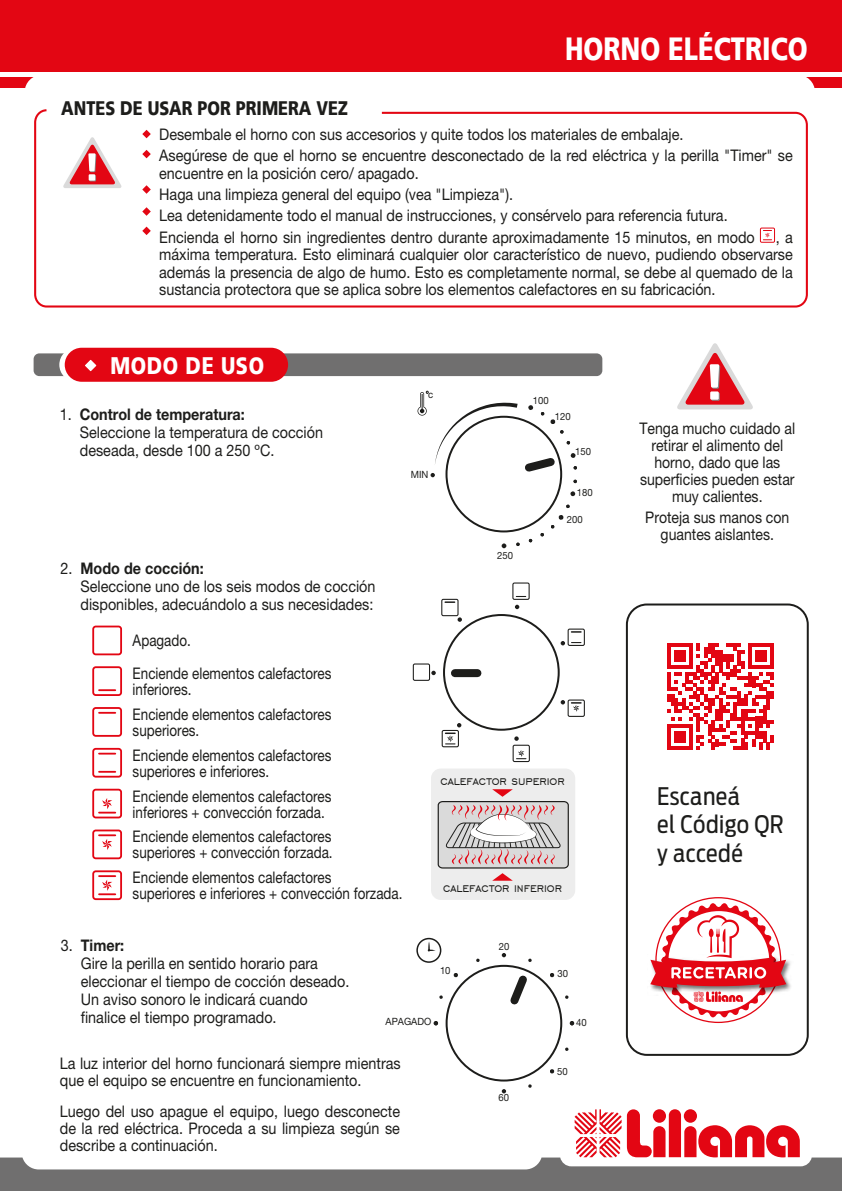
<style>
.page{position:relative;width:842px;height:1191px;background:#fff}
.page>*{position:absolute;margin:0;border:0;box-sizing:border-box;transform-origin:0 0}
.t1{font:900 32px "Frutiger 75";color:#fff;scale:.8 1}
.t2{font:24px/28.8px "Antenna Cond";letter-spacing:.02em;color:#1d1d1b}
.t3{font:900 24px "Frutiger 75";letter-spacing:.03em;color:#fff;scale:.83 1}
.t4{font:900 19.6px "Frutiger 75";color:#1d1d1b;scale:.83 1}
.t5{font:16px/18px "Helvetica Neue";color:#1d1d1b;scale:.9 1}
.t6{font:16px/16px "Helvetica Neue";color:#1d1d1b;scale:.84 1}
.t7{font:16px/17px "Helvetica Neue";color:#1d1d1b;text-align:center;scale:.88 1}
.t8{font:16px "Engravers Gothic BT";color:#1d1d1b;scale:.84 1}
.t9{font:10px "Helvetica Neue";color:#1d1d1b;scale:.95 1}
.s1{font-weight:700}
</style>
<div class="page">
<div style="left:0;top:0;width:842px;height:71px;background:#e30613"></div>
<div style="left:0;top:77px;width:842px;height:10px;background:#e30613"></div>
<div style="left:25px;top:75px;width:790px;height:44px;background:#fff;border-radius:17px"></div>
<svg style="left:0;top:1109px;width:842px;height:82px"></svg>
<svg style="left:34px;top:109px;width:774px;height:199px"></svg>
<svg style="left:142px;top:130px;width:9px;height:8px"></svg>
<svg style="left:142px;top:150px;width:9px;height:8px"></svg>
<svg style="left:142px;top:185px;width:9px;height:9px"></svg>
<svg style="left:142px;top:207px;width:9px;height:9px"></svg>
<svg style="left:142px;top:227px;width:9px;height:8px"></svg>
<svg style="left:667px;top:643px;width:107px;height:107px"></svg>
<img style="left:786px;top:959px;width:5px;height:32px">
<svg style="left:650px;top:897px;width:136px;height:126px"></svg>
<div style="left:626px;top:603px;width:183px;height:452px;border:2px solid #1d1d1b;border-radius:20px"></div>
<svg style="left:677px;top:343px;width:76px;height:66px"></svg>
<div style="left:34px;top:353px;width:568px;height:23px;background:#706f6f;border-radius:6px"></div>
<svg style="left:59px;top:348px;width:222px;height:34px"></svg>
<div style="left:65px;top:348px;width:223px;height:34px;background:#e30613;border-radius:17px"></div>
<svg style="left:570px;top:491px;width:5px;height:5px"></svg>
<svg style="left:551px;top:515px;width:13px;height:13px"></svg>
<svg style="left:540px;top:533px;width:4px;height:3px"></svg>
<svg style="left:516px;top:542px;width:4px;height:4px"></svg>
<svg style="left:566px;top:504px;width:4px;height:4px"></svg>
<svg style="left:502px;top:543px;width:4px;height:5px"></svg>
<svg style="left:417px;top:391px;width:160px;height:92px"></svg>
<svg style="left:85px;top:360px;width:11px;height:11px"></svg>
<div style="left:446px;top:964px;width:116px;height:117px;border:2px solid #1d1d1b;border-radius:50%"></div>
<svg style="left:510px;top:969px;width:23px;height:36px"></svg>
<svg style="left:550px;top:973px;width:4px;height:4px"></svg>
<svg style="left:550px;top:1069px;width:4px;height:4px"></svg>
<svg style="left:453px;top:973px;width:5px;height:4px"></svg>
<svg style="left:570px;top:1021px;width:4px;height:4px"></svg>
<svg style="left:434px;top:1021px;width:4px;height:4px"></svg>
<svg style="left:565px;top:995px;width:4px;height:4px"></svg>
<svg style="left:528px;top:958px;width:4px;height:4px"></svg>
<svg style="left:476px;top:958px;width:4px;height:4px"></svg>
<svg style="left:528px;top:1084px;width:4px;height:4px"></svg>
<svg style="left:439px;top:995px;width:4px;height:4px"></svg>
<svg style="left:565px;top:1047px;width:4px;height:4px"></svg>
<svg style="left:502px;top:953px;width:4px;height:4px"></svg>
<svg style="left:502px;top:1089px;width:4px;height:4px"></svg>
<div style="left:416px;top:937px;width:25px;height:25px;border:2px solid #1d1d1b;border-radius:50%"></div>
<svg style="left:428px;top:941px;width:8px;height:10px"></svg>
<div style="left:92px;top:625px;width:30px;height:30px;border:2px solid #e30613;border-radius:3px"></div>
<div style="left:92px;top:707px;width:30px;height:30px;border:2px solid #e30613;border-radius:3px"></div>
<svg style="left:99px;top:712px;width:16px;height:1px"></svg>
<div style="left:92px;top:870px;width:30px;height:30px;border:2px solid #e30613;border-radius:3px"></div>
<svg style="left:99px;top:875px;width:16px;height:20px"></svg>
<div style="left:92px;top:829px;width:30px;height:30px;border:2px solid #e30613;border-radius:3px"></div>
<svg style="left:99px;top:834px;width:16px;height:16px"></svg>
<div style="left:92px;top:788px;width:30px;height:30px;border:2px solid #e30613;border-radius:3px"></div>
<svg style="left:99px;top:798px;width:16px;height:15px"></svg>
<div style="left:92px;top:748px;width:30px;height:29px;border:2px solid #e30613;border-radius:3px"></div>
<svg style="left:99px;top:752px;width:16px;height:2px"></svg>
<svg style="left:99px;top:771px;width:16px;height:1px"></svg>
<div style="left:92px;top:666px;width:30px;height:30px;border:2px solid #e30613;border-radius:3px"></div>
<svg style="left:99px;top:689px;width:16px;height:2px"></svg>
<div style="left:431px;top:768px;width:144px;height:132px;background:#ededed;border-radius:10px"></div>
<div style="left:438px;top:801px;width:130px;height:67px;background:#dadada;border-radius:4px"></div>
<div style="left:438px;top:801px;width:131px;height:67px;border:1px solid #1d1d1b;border-radius:4px"></div>
<svg style="left:446px;top:805px;width:115px;height:59px"></svg>
<svg style="left:493px;top:873px;width:19px;height:7px"></svg>
<svg style="left:492px;top:789px;width:21px;height:7px"></svg>
<div style="left:443px;top:614px;width:117px;height:116px;border:2px solid #1d1d1b;border-radius:50%"></div>
<div style="left:442px;top:730px;width:17px;height:17px;border:1px solid #1d1d1b;border-radius:2px"></div>
<div style="left:568px;top:628px;width:17px;height:18px;border:1px solid #1d1d1b;border-radius:2px"></div>
<div style="left:512px;top:582px;width:18px;height:18px;border:1px solid #1d1d1b;border-radius:2px"></div>
<div style="left:441px;top:599px;width:17px;height:17px;border:1px solid #1d1d1b;border-radius:2px"></div>
<svg style="left:445px;top:601px;width:10px;height:2px"></svg>
<div style="left:413px;top:663px;width:17px;height:18px;border:1px solid #1d1d1b;border-radius:2px"></div>
<div style="left:568px;top:699px;width:17px;height:18px;border:1px solid #1d1d1b;border-radius:2px"></div>
<svg style="left:571px;top:702px;width:10px;height:10px"></svg>
<div style="left:513px;top:744px;width:17px;height:18px;border:1px solid #1d1d1b;border-radius:2px"></div>
<svg style="left:516px;top:750px;width:10px;height:9px"></svg>
<svg style="left:431px;top:670px;width:5px;height:5px"></svg>
<svg style="left:561px;top:700px;width:4px;height:4px"></svg>
<svg style="left:457px;top:617px;width:5px;height:5px"></svg>
<svg style="left:515px;top:605px;width:4px;height:4px"></svg>
<svg style="left:561px;top:641px;width:4px;height:4px"></svg>
<svg style="left:446px;top:723px;width:15px;height:21px"></svg>
<svg style="left:514px;top:736px;width:5px;height:5px"></svg>
<div style="left:455px;top:669px;width:22px;height:8px;background:#1d1d1b"></div>
<p class="t4" style="left:61px;top:96px;width:347px">ANTES DE USAR POR PRIMERA VEZ</p>
<h1 class="t1" style="left:565px;top:29px;width:305px">HORNO ELÉCTRICO</h1>
<p class="t5" style="left:159px;top:123px;width:705px;line-height:21.4px">Desembale el horno con sus accesorios y quite todos los materiales de embalaje.<br>Asegúrese de que el horno se encuentre desconectado de la red eléctrica y la perilla "Timer" se</p>
<p class="t5" style="left:159px;top:162px;width:663px;line-height:21.4px">encuentre en la posición cero/ apagado.<br>Haga una limpieza general del equipo (vea "Limpieza").<br>Lea detenidamente todo el manual de instrucciones, y consérvelo para referencia futura.<br>Encienda el horno sin ingredientes dentro durante aproximadamente 15 minutos, en modo</p>
<p class="t5" style="left:159px;top:228px;width:705px;line-height:17.4px;text-align:justify;text-indent:617px">, a máxima temperatura. Esto eliminará cualquier olor característico de nuevo, pudiendo observarse además la presencia de algo de humo. Esto es completamente normal, se debe al quemado de la sustancia protectora que se aplica sobre los elementos calefactores en su fabricación.</p>
<h2 class="t3" style="left:110px;top:351px;width:187px">MODO DE USO</h2>
<p class="t5" style="left:80px;top:405px;width:272px;text-indent:-20px">1. <span class="s1">Control de temperatura:<br></span>Seleccione la temperatura de cocción deseada, desde 100 a 250 ºC.</p>
<p class="t9" style="left:428px;top:389px;width:7px">c</p>
<p class="t9" style="left:411px;top:468px;width:20px">MIN</p>
<p class="t9" style="left:533px;top:395px;width:18px">100</p>
<p class="t9" style="left:555px;top:410px;width:18px">120</p>
<p class="t9" style="left:575px;top:445px;width:18px">150</p>
<p class="t9" style="left:577px;top:486px;width:18px">180</p>
<p class="t9" style="left:567px;top:514px;width:18px">200</p>
<p class="t5" style="left:81px;top:558px;width:329px;text-indent:-20px">2. <span class="s1">Modo de cocción:<br></span>Seleccione uno de los seis modos de cocción disponibles, adecuándolo a sus necesidades:</p>
<p class="t6" style="left:133px;top:631px;width:71px">Apagado.</p>
<p class="t6" style="left:133px;top:665px;width:238px">Enciende elementos calefactores inferiores.</p>
<p class="t6" style="left:133px;top:706px;width:238px">Enciende elementos calefactores superiores.</p>
<p class="t6" style="left:133px;top:746px;width:238px">Enciende elementos calefactores superiores e inferiores.</p>
<p class="t6" style="left:133px;top:787px;width:238px">Enciende elementos calefactores inferiores + convección forzada.</p>
<p class="t6" style="left:133px;top:828px;width:240px">Enciende elementos calefactores superiores + convección forzada.</p>
<p class="t6" style="left:133px;top:869px;width:323px">Enciende elementos calefactores<br>superiores e inferiores + convección forzada.</p>
<p class="t9" style="left:497px;top:550px;width:18px">250</p>
<p class="t8" style="left:440px;top:771px;width:149px">calefactor superior</p>
<p class="t8" style="left:443px;top:878px;width:143px">calefactor inferior</p>
<p class="t5" style="left:81px;top:936px;width:300px;text-indent:-20px">3. <span class="s1">Timer:<br></span>Gire la perilla en sentido horario para eleccionar el tiempo de cocción deseado.<br>Un aviso sonoro le indicará cuando finalice el tiempo programado.</p>
<p class="t5" style="left:60px;top:1054px;width:380px;line-height:17px">La luz interior del horno funcionará siempre mientras que el equipo se encuentre en funcionamiento.</p>
<p class="t9" style="left:386px;top:1015px;width:50px">APAGADO</p>
<p class="t5" style="left:60px;top:1102px;width:380px;line-height:17px;text-align:justify">Luego del uso apague el equipo, luego desconecte de la red eléctrica. Proceda a su limpieza según se describe a continuación.</p>
<p class="t9" style="left:440px;top:964px;width:13px">10</p>
<p class="t9" style="left:499px;top:940px;width:13px">20</p>
<p class="t9" style="left:498px;top:1091px;width:13px">60</p>
<p class="t9" style="left:557px;top:967px;width:13px">30</p>
<p class="t9" style="left:576px;top:1016px;width:13px">40</p>
<p class="t9" style="left:557px;top:1065px;width:13px">50</p>
<p class="t7" style="left:639px;top:419px;width:178px">Tenga mucho cuidado al retirar el alimento del horno, dado que las superficies pueden estar muy calientes.</p>
<p class="t7" style="left:645px;top:508px;width:165px">Proteja sus manos con guantes aislantes.</p>
<h2 class="t2" style="left:657px;top:781px;width:128px">Escaneá<br>el Código QR y accedé</h2>
</div>
